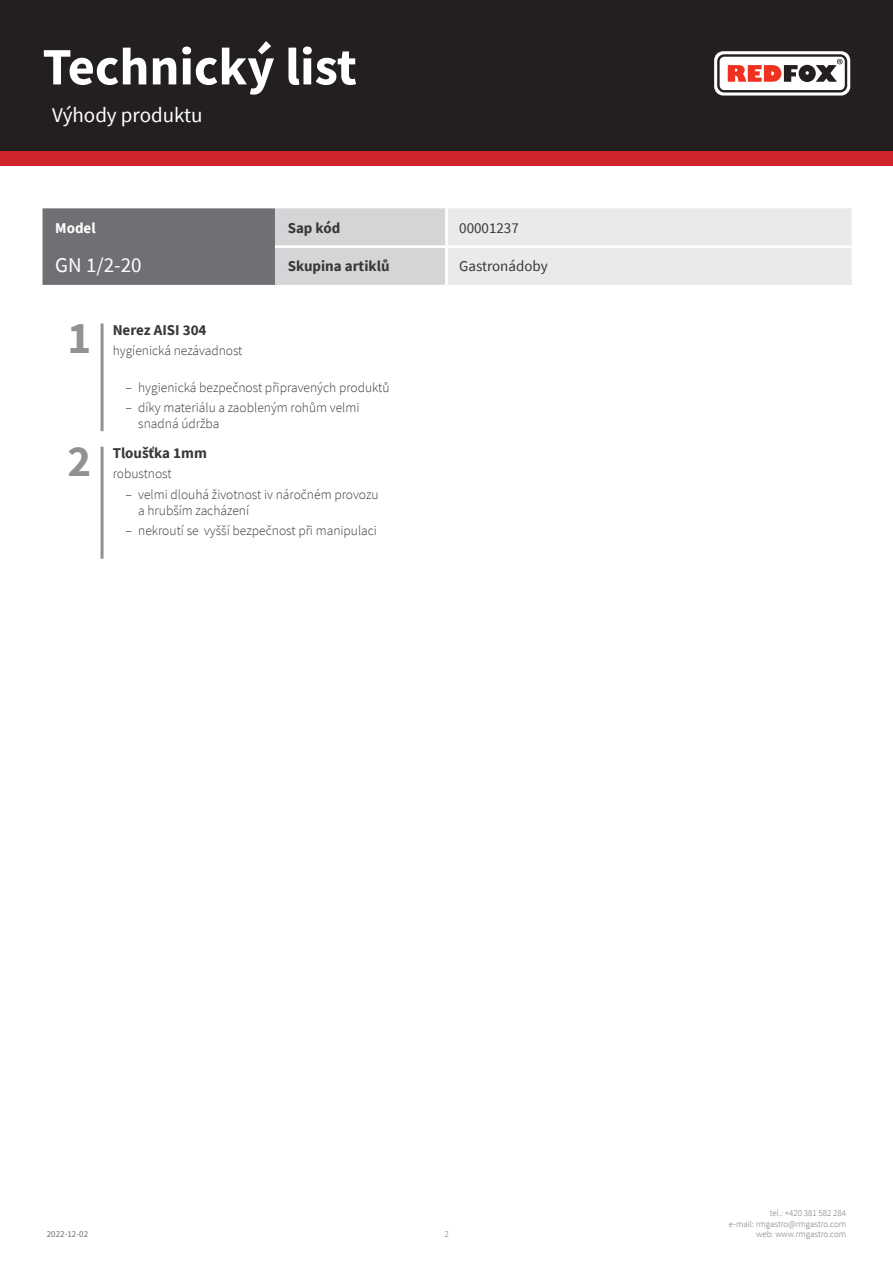
<style>
.page{position:relative;width:893px;height:1263px;background:#fff}
.page>*{position:absolute;margin:0;border:0;box-sizing:border-box;transform-origin:0 0}
.t1{font:700 52.5px "Source Sans Pro";color:#fff}
.TraitNr{font:700 45px "Source Sans Pro";color:#8f9194}
.kapitola{font:21px "Source Sans Pro";color:#fff}
.tabulka_-_headline{font:21px "Source Sans Pro";color:#fff}
.TraitParameter{font:700 15px "Source Sans Pro";color:#383839}
.tabulka_-_text{font:700 15px "Source Sans Pro";color:#383839}
.tabulka_-_text-2{font:15px "Source Sans Pro";color:#383839}
.tabulka_-_text-3{font:700 15px "Source Sans Pro";color:#fff}
.TraitAdventage{font:300 13.5px/16.2px "Source Sans Pro";color:#383839}
.t2{font:300 9px/10.8px "Source Sans Pro";color:#6f7073;text-align:right}
.t3{font:9px "Source Sans Pro";color:#6f7073}
</style>
<div class="page">
<div style="left:0;top:0;width:893px;height:166px;background:#d1232a"></div>
<div style="left:0;top:0;width:893px;height:151px;background:#231f20"></div>
<svg style="left:714px;top:51px;width:136px;height:45px"></svg>
<hr style="left:101px;top:323px;width:3px;height:108px;background:#8f9194">
<hr style="left:101px;top:446px;width:3px;height:113px;background:#8f9194">
<svg style="left:43px;top:208px;width:809px;height:77px;background:#c0c1c3"></svg>
<hr style="left:445px;top:208px;width:3px;height:37px;background:#fff">
<hr style="left:275px;top:245px;width:171px;height:3px;background:#fff">
<hr style="left:446px;top:245px;width:406px;height:3px;background:#fff">
<hr style="left:445px;top:248px;width:3px;height:37px;background:#fff">
<h1 class="t1" style="left:43px;top:31px;width:316px">Technický list</h1>
<p class="kapitola" style="left:52px;top:101px;width:152px">Výhody produktu</p>
<p class="tabulka_-_text-3" style="left:55px;top:218px;width:42px">Model</p>
<p class="tabulka_-_text" style="left:288px;top:218px;width:54px">Sap kód</p>
<p class="tabulka_-_text-2" style="left:459px;top:219px;width:61px">00001237</p>
<p class="tabulka_-_headline" style="left:55px;top:251px;width:88px">GN 1/2-20</p>
<p class="tabulka_-_text" style="left:288px;top:256px;width:103px">Skupina artiklů</p>
<p class="tabulka_-_text-2" style="left:459px;top:257px;width:90px">Gastronádoby</p>
<p class="TraitNr" style="left:68px;top:307px;width:25px">1</p>
<p class="TraitParameter" style="left:113px;top:319px;width:95px">Nerez AISI 304</p>
<p class="TraitAdventage" style="left:113px;top:342px;width:131px">hygíenická nezávadnost</p>
<p class="TraitAdventage" style="left:125px;top:379px;width:266px">– hygienická bezpečnost připravených produktů</p>
<p class="TraitAdventage" style="left:138px;top:400px;width:223px;text-indent:-13px">– díky materiálu a zaobleným rohům velmi snadná údržba</p>
<p class="TraitNr" style="left:68px;top:430px;width:25px">2</p>
<p class="TraitParameter" style="left:113px;top:443px;width:96px">Tloušťka 1mm</p>
<p class="TraitAdventage" style="left:113px;top:466px;width:61px">robustnost</p>
<p class="TraitAdventage" style="left:138px;top:486px;width:242px;text-indent:-13px">– velmi dlouhá životnost iv náročném provozu a hrubším zacházení</p>
<p class="TraitAdventage" style="left:125px;top:523px;width:253px">– nekroutí se vyšší bezpečnost při manipulaci</p>
<p class="t3" style="left:47px;top:1229px;width:43px">2022-12-02</p>
<p class="t2" style="left:444px;top:1229px;width:6px">2</p>
<p class="t2" style="left:729px;top:1207px;width:119px">tel.: +420 381 582 284<br>e-mail: rmgastro@rmgastro.com web: www.rmgastro.com</p>
</div>
